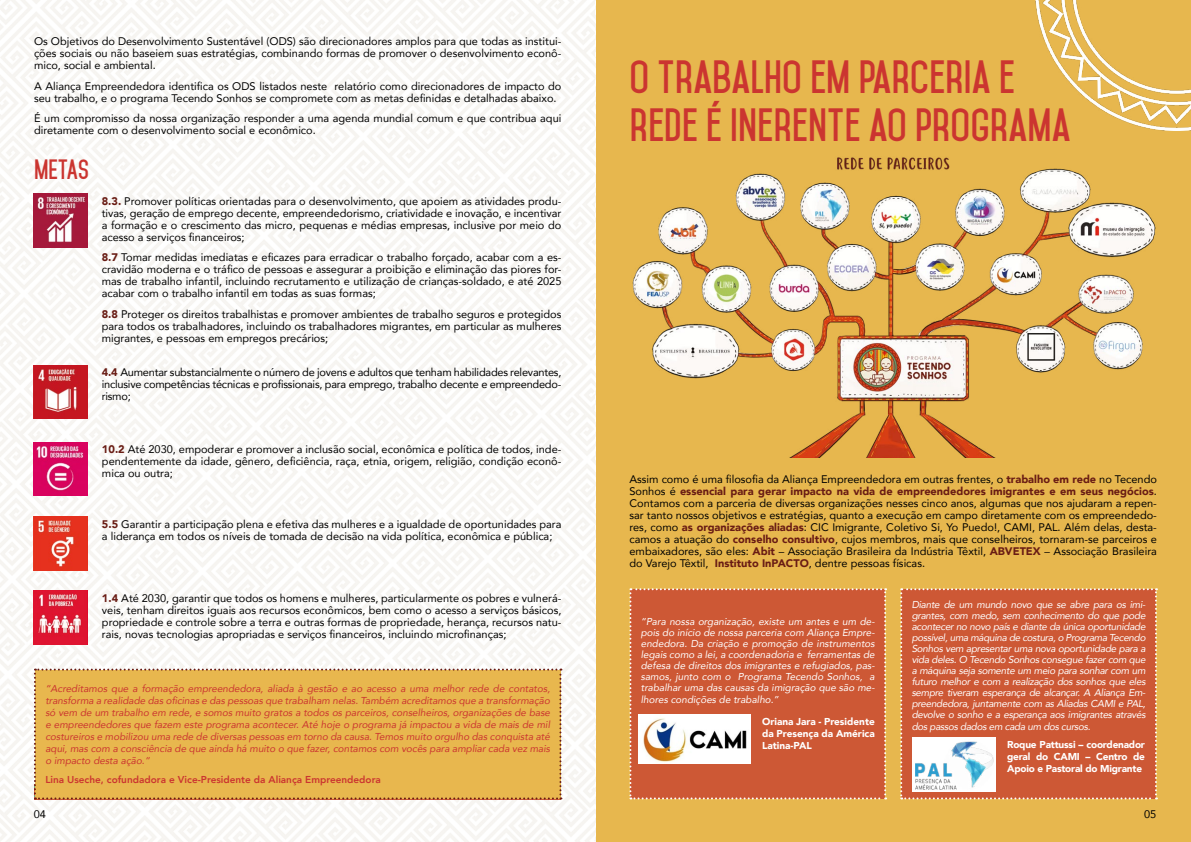
<style>
.page{position:relative;width:1191px;height:842px;background:#fff}
.page>*{position:absolute;margin:0;border:0;box-sizing:border-box;transform-origin:0 0}
.t1{font:700 40px/48px "Mohave";color:#cb3530}
.t2{font:700 24px "Mohave";color:#cb3530}
.t3{font:11px/12px "Avenir";color:#000;text-align:justify}
.t4{font:italic 10px/11px "Avenir";letter-spacing:-.03em;color:#fff;text-align:justify}
.t5{font:italic 10px/12px "Avenir";color:#cb3530;text-align:justify}
.t6{font:900 10px/12px "Avenir";letter-spacing:-.02em;color:#fff;text-align:justify}
.t7{font:800 10px "Avenir";color:#cb3530}
.t8{font:italic 10px "Avenir";color:#fff}
.s1{font-weight:900;color:#691c14}
</style>
<div class="page">
<img style="left:0;top:0;width:596px;height:842px">
<div style="left:34px;top:669px;width:528px;height:130px;background:#e8b74e"></div>
<img style="left:34px;top:194px;width:54px;height:53px">
<img style="left:34px;top:365px;width:54px;height:54px">
<img style="left:34px;top:442px;width:53px;height:53px">
<img style="left:34px;top:590px;width:54px;height:54px">
<img style="left:34px;top:516px;width:54px;height:54px">
<div style="left:596px;top:0;width:595px;height:842px;background:#e7b74e"></div>
<img style="left:1035px;top:0;width:156px;height:130px">
<img style="left:632px;top:157px;width:524px;height:301px">
<div style="left:629px;top:588px;width:528px;height:211px;background:#cd5835"></div>
<img style="left:638px;top:715px;width:112px;height:49px">
<div style="left:912px;top:738px;width:83px;height:54px;background:#fff"></div>
<img style="left:915px;top:741px;width:78px;height:48px">
<p class="t3" style="left:34px;top:35px;width:529px">Os Objetivos do Desenvolvimento Sustentável (ODS) são direcionadores amplos para que todas as institui&shy;ções sociais ou não baseiem suas estratégias, combinando formas de promover o desenvolvimento econô&shy;mico, social e ambiental.</p>
<p class="t3" style="left:34px;top:79px;width:529px">A Aliança Empreendedora identifica os ODS listados neste relatório como direcionadores de impacto do seu trabalho, e o programa Tecendo Sonhos se compromete com as metas definidas e detalhadas abaixo.</p>
<p class="t3" style="left:34px;top:112px;width:529px">É um compromisso da nossa organização responder a uma agenda mundial comum e que contribua aqui diretamente com o desenvolvimento social e econômico.</p>
<h2 class="t2" style="left:34px;top:155px;width:56px">METAS</h2>
<p class="t3" style="left:102px;top:194px;width:461px"><span class="s1">8.3.</span> Promover políticas orientadas para o desenvolvimento, que apoiem as atividades produ&shy;tivas, geração de emprego decente, empreendedorismo, criatividade e inovação, e incentivar a formação e o crescimento das micro, pequenas e médias empresas, inclusive por meio do acesso a serviços financeiros;</p>
<p class="t3" style="left:102px;top:251px;width:461px"><span class="s1">8.7</span> Tomar medidas imediatas e eficazes para erradicar o trabalho forçado, acabar com a es&shy;cravidão moderna e o tráfico de pessoas e assegurar a proibição e eliminação das piores for&shy;mas de trabalho infantil, incluindo recrutamento e utilização de crianças-soldado, e até 2025 acabar com o trabalho infantil em todas as suas formas;</p>
<p class="t3" style="left:102px;top:307px;width:461px"><span class="s1">8.8</span> Proteger os direitos trabalhistas e promover ambientes de trabalho seguros e protegidos para todos os trabalhadores, incluindo os trabalhadores migrantes, em particular as mulheres migrantes, e pessoas em empregos precários;</p>
<p class="t3" style="left:102px;top:366px;width:461px"><span class="s1">4.4</span> Aumentar substancialmente o número de jovens e adultos que tenham habilidades relevantes, inclusive competências técnicas e profissionais, para emprego, trabalho decente e empreendedo&shy;rismo;</p>
<p class="t3" style="left:102px;top:443px;width:461px"><span class="s1">10.2</span> Até 2030, empoderar e promover a inclusão social, econômica e política de todos, inde&shy;pendentemente da idade, gênero, deficiência, raça, etnia, origem, religião, condição econô&shy;mica ou outra;</p>
<p class="t3" style="left:102px;top:517px;width:461px"><span class="s1">5.5</span> Garantir a participação plena e efetiva das mulheres e a igualdade de oportunidades para a liderança em todos os níveis de tomada de decisão na vida política, econômica e pública;</p>
<p class="t3" style="left:102px;top:591px;width:461px"><span class="s1">1.4</span> Até 2030, garantir que todos os homens e mulheres, particularmente os pobres e vulnerá&shy;veis, tenham direitos iguais aos recursos econômicos, bem como o acesso a serviços básicos, propriedade e controle sobre a terra e outras formas de propriedade, herança, recursos natu&shy;rais, novas tecnologias apropriadas e serviços financeiros, incluindo microfinanças;</p>
<p class="t5" style="left:45px;top:682px;width:506px">“Acreditamos que a formação empreendedora, aliada à gestão e ao acesso a uma melhor rede de contatos, transforma a realidade das oficinas e das pessoas que trabalham nelas. Também acreditamos que a transformação só vem de um trabalho em rede, e somos muito gratos a todos os parceiros, conselheiros, organizações de base e empreendedores que fazem este programa acontecer. Até hoje o programa já impactou a vida de mais de mil costureiros e mobilizou uma rede de diversas pessoas em torno da causa. Temos muito orgulho das conquista até aqui, mas com a consciência de que ainda há muito o que fazer, contamos com vocês para ampliar cada vez mais o impacto desta ação.“</p>
<p class="t7" style="left:45px;top:772px;width:337px">Lina Useche, cofundadora e Vice-Presidente da Aliança Empreendedora</p>
<h1 class="t1" style="left:629px;top:54px;width:442px">O TRABALHO EM PARCERIA E<br>REDE É INERENTE AO PROGRAMA</h1>
<p class="t3" style="left:629px;top:473px;width:529px">Assim como é uma filosofia da Aliança Empreendedora em outras frentes, o <span class="s1">trabalho em rede</span> no Tecendo Sonhos é <span class="s1">essencial para gerar impacto na vida de empreendedores imigrantes e em seus negócios</span>.<br>Contamos com a parceria de diversas organizações nesses cinco anos, algumas que nos ajudaram a repen&shy;sar tanto nossos objetivos e estratégias, quanto a execução em campo diretamente com os empreendedo&shy;res, como <span class="s1">as organizações aliadas</span>: CIC Imigrante, Coletivo Si, Yo Puedo!, CAMI, PAL. Além delas, desta&shy;camos a atuação do <span class="s1">conselho consultivo</span>, cujos membros, mais que conselheiros, tornaram-se parceiros e embaixadores, são eles: <span class="s1">Abit</span> – Associação Brasileira da Indústria Têxtil, <span class="s1">ABVETEX</span> – Associação Brasileira do Varejo Têxtil, <span class="s1">Instituto InPACTO</span>, dentre pessoas físicas.</p>
<p class="t4" style="left:641px;top:616px;width:235px">“Para nossa organização, existe um antes e um de&shy;pois do início de nossa parceria com Aliança Empre&shy;endedora. Da criação e promoção de instrumentos legais como a lei, a coordenadoria e ferramentas de defesa de direitos dos imigrantes e refugiados, pas&shy;samos, junto com o Programa Tecendo Sonhos, a trabalhar uma das causas da imigração que são me-</p>
<p class="t8" style="left:641px;top:693px;width:139px">lhores condições de trabalho.”</p>
<p class="t6" style="left:762px;top:715px;width:114px">Oriana Jara - Presidente da Presença da América Latina-PAL</p>
<p class="t4" style="left:911px;top:599px;width:235px">Diante de um mundo novo que se abre para os imi&shy;grantes, com medo, sem conhecimento do que pode acontecer no novo país e diante da única oportunidade possível, uma máquina de costura, o Programa Tecendo Sonhos vem apresentar uma nova oportunidade para a vida deles. O Tecendo Sonhos consegue fazer com que a máquina seja somente um meio para sonhar com um futuro melhor e com a realização dos sonhos que eles sempre tiveram esperança de alcançar. A Aliança Em&shy;preendedora, juntamente com as Aliadas CAMI e PAL, devolve o sonho e a esperança aos imigrantes através</p>
<p class="t4" style="left:911px;top:721px;width:180px">dos passos dados em cada um dos cursos.</p>
<p class="t6" style="left:1007px;top:738px;width:139px">Roque Pattussi – coordenador geral do CAMI – Centro de Apoio e Pastoral do Migrante</p>
<p class="t3" style="left:34px;top:808px;width:14px">04</p>
<p class="t3" style="left:1144px;top:808px;width:14px">05</p>
</div>
